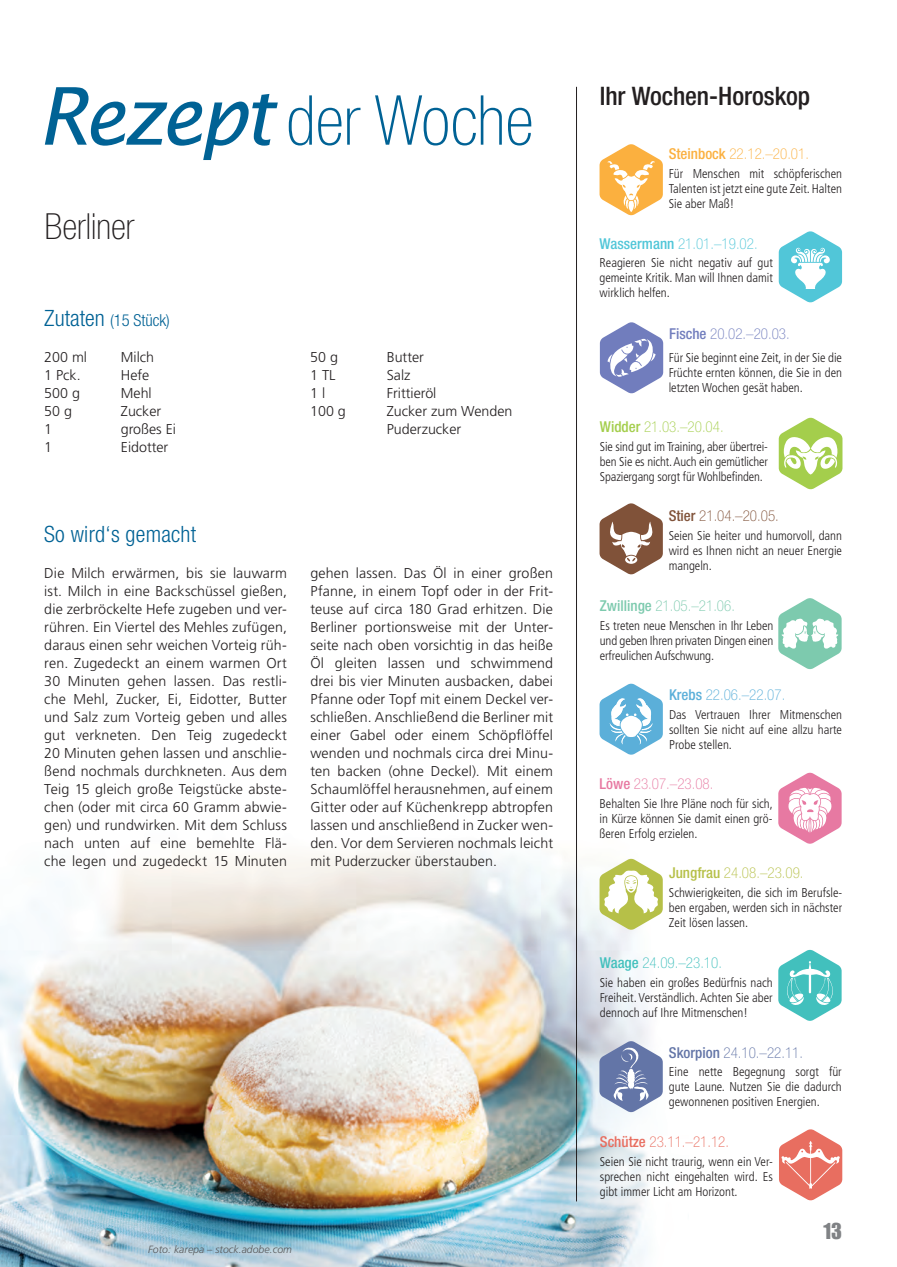
<style>
.page{position:relative;width:897px;height:1267px;background:#fff}
.page>*{position:absolute;margin:0;border:0;box-sizing:border-box;transform-origin:0 0}
.Headline_46pt__Standard{font:100 condensed 69px "Helvetica Neue LT Std";color:#006295}
.Subline_Rezept{font:100 condensed 36px "Helvetica Neue LT Std";color:#231f20}
.Dachzeile__Standard{font:500 condensed 25.5px "Helvetica Neue LT Std";letter-spacing:-.005em;color:#231f20}
.Zwischenüberschrift{font:300 condensed 22.5px "Helvetica Neue LT Std";letter-spacing:.01em;color:#006295}
.t1{font:22.5px "Impact LT Std";color:#808285}
.Zwischenüberschrift-2{font:300 condensed 16.5px "Helvetica Neue LT Std";color:#006295}
.Headline_Sternzeichen{font:100 condensed 15px "Helvetica Neue LT Std";color:#51c6d8}
.Headline_Sternzeichen-2{font:100 condensed 15px "Helvetica Neue LT Std";color:#fbb03f}
.Headline_Sternzeichen-3{font:100 condensed 15px "Helvetica Neue LT Std";color:#7dcaae}
.Headline_Sternzeichen-4{font:100 condensed 15px "Helvetica Neue LT Std";color:#6375a7}
.Headline_Sternzeichen-5{font:100 condensed 15px "Helvetica Neue LT Std";color:#b6c048}
.Headline_Sternzeichen-6{font:100 condensed 15px "Helvetica Neue LT Std";color:#e86e60}
.Headline_Sternzeichen-7{font:100 condensed 15px "Helvetica Neue LT Std";color:#a4ce4c}
.Headline_Sternzeichen-8{font:100 condensed 15px "Helvetica Neue LT Std";color:#717dbd}
.Headline_Sternzeichen-9{font:100 condensed 15px "Helvetica Neue LT Std";color:#805239}
.Headline_Sternzeichen-10{font:100 condensed 15px "Helvetica Neue LT Std";color:#42c0bd}
.Headline_Sternzeichen-11{font:100 condensed 15px "Helvetica Neue LT Std";color:#5bafd9}
.Headline_Sternzeichen-12{font:100 condensed 15px "Helvetica Neue LT Std";color:#e779a2}
.Fließtext__ohne_Abstand{font:300 14.25px/18px "Frutiger LT Std";letter-spacing:.01em;color:#231f20;text-align:justify}
.Zutaten{font:300 14.25px "Frutiger LT Std";color:#231f20}
.Text_Sternzeichen{font:300 condensed 12.75px/15px "Frutiger LT Std";color:#231f20;text-align:justify}
.Fotonachweis{font:italic 300 10.5px "Frutiger LT Std";color:#57585a}
.s1{font-family:"Lucida Sans";font-weight:400;font-style:italic;font-stretch:normal;font-size:79.5px}
.s2{font-size:22.5px}
.s3{font-weight:500}
</style>
<div class="page">
<img style="left:0;top:851px;width:663px;height:415px">
<svg style="left:552px;top:1097px;width:144px;height:144px"></svg>
<hr style="left:576px;top:87px;width:1px;height:1114px;background:#231f20">
<svg style="left:599px;top:144px;width:63px;height:71px"></svg>
<svg style="left:778px;top:231px;width:63px;height:72px"></svg>
<svg style="left:599px;top:322px;width:64px;height:71px"></svg>
<svg style="left:778px;top:417px;width:64px;height:72px"></svg>
<svg style="left:599px;top:503px;width:63px;height:71px"></svg>
<svg style="left:778px;top:598px;width:63px;height:71px"></svg>
<svg style="left:599px;top:683px;width:63px;height:72px"></svg>
<svg style="left:778px;top:772px;width:63px;height:72px"></svg>
<svg style="left:599px;top:858px;width:63px;height:72px"></svg>
<svg style="left:778px;top:949px;width:63px;height:72px"></svg>
<svg style="left:599px;top:1040px;width:63px;height:72px"></svg>
<svg style="left:779px;top:1129px;width:63px;height:71px"></svg>
<p class="Headline_46pt__Standard" style="left:37px;top:82px;width:497px"><span class="s1">Rezept</span> der Woche</p>
<p class="Subline_Rezept" style="left:44px;top:206px;width:91px">Berliner</p>
<p class="Zwischenüberschrift-2" style="left:44px;top:310px;width:127px"><span class="s2">Zutaten</span> (15 Stück)</p>
<p class="Zutaten" style="left:44px;top:349px;width:44px">200 ml</p>
<p class="Zutaten" style="left:121px;top:349px;width:35px">Milch</p>
<p class="Zutaten" style="left:44px;top:367px;width:38px">1 Pck.</p>
<p class="Zutaten" style="left:121px;top:367px;width:30px">Hefe</p>
<p class="Zutaten" style="left:44px;top:385px;width:37px">500 g</p>
<p class="Zutaten" style="left:121px;top:385px;width:32px">Mehl</p>
<p class="Zutaten" style="left:44px;top:403px;width:29px">50 g</p>
<p class="Zutaten" style="left:121px;top:403px;width:42px">Zucker</p>
<p class="Zutaten" style="left:44px;top:421px;width:9px">1</p>
<p class="Zutaten" style="left:121px;top:421px;width:57px">großes Ei</p>
<p class="Zutaten" style="left:44px;top:439px;width:9px">1</p>
<p class="Zutaten" style="left:121px;top:439px;width:49px">Eidotter</p>
<p class="Zutaten" style="left:310px;top:349px;width:29px">50 g</p>
<p class="Zutaten" style="left:387px;top:349px;width:39px">Butter</p>
<p class="Zutaten" style="left:310px;top:367px;width:27px">1 TL</p>
<p class="Zutaten" style="left:387px;top:367px;width:25px">Salz</p>
<p class="Zutaten" style="left:310px;top:385px;width:17px">1 l</p>
<p class="Zutaten" style="left:387px;top:385px;width:51px">Frittieröl</p>
<p class="Zutaten" style="left:310px;top:403px;width:37px">100 g</p>
<p class="Zutaten" style="left:387px;top:403px;width:127px">Zucker zum Wenden</p>
<p class="Zutaten" style="left:387px;top:421px;width:76px">Puderzucker</p>
<p class="Zwischenüberschrift" style="left:44px;top:521px;width:153px">So wird‘s gemacht</p>
<p class="Fließtext__ohne_Abstand" style="left:44px;top:564px;width:244px">Die Milch erwärmen, bis sie lauwarm ist. Milch in eine Backschüssel gießen, die zerbröckelte Hefe zugeben und ver&shy;rühren. Ein Viertel des Mehles zufügen, daraus einen sehr weichen Vorteig rüh&shy;ren. Zugedeckt an einem warmen Ort 30 Minuten gehen lassen. Das restli&shy;che Mehl, Zucker, Ei, Eidotter, Butter und Salz zum Vorteig geben und alles gut verkneten. Den Teig zugedeckt 20 Minuten gehen lassen und anschlie&shy;ßend nochmals durchkneten. Aus dem Teig 15 gleich große Teigstücke abste&shy;chen (oder mit circa 60 Gramm abwie&shy;gen) und rundwirken. Mit dem Schluss nach unten auf eine bemehlte Flä&shy;che legen und zugedeckt 15 Minuten</p>
<p class="Fließtext__ohne_Abstand" style="left:310px;top:564px;width:244px">gehen lassen. Das Öl in einer großen Pfanne, in einem Topf oder in der Frit&shy;teuse auf circa 180 Grad erhitzen. Die Berliner portionsweise mit der Unter&shy;seite nach oben vorsichtig in das heiße Öl gleiten lassen und schwimmend drei bis vier Minuten ausbacken, dabei Pfanne oder Topf mit einem Deckel ver&shy;schließen. Anschließend die Berliner mit einer Gabel oder einem Schöpflöffel wenden und nochmals circa drei Minu&shy;ten backen (ohne Deckel). Mit einem Schaumlöffel herausnehmen, auf einem Gitter oder auf Küchenkrepp abtropfen lassen und anschließend in Zucker wen&shy;den. Vor dem Servieren nochmals leicht mit Puderzucker überstauben.</p>
<p class="Fotonachweis" style="left:148px;top:1242px;width:145px">Foto: karepa – stock.adobe.com</p>
<p class="Dachzeile__Standard" style="left:599px;top:81px;width:212px">Ihr Wochen-Horoskop</p>
<p class="Headline_Sternzeichen-2" style="left:668px;top:145px;width:142px"><span class="s3">Steinbock</span> 22.12.–20.01.</p>
<p class="Text_Sternzeichen" style="left:668px;top:166px;width:175px">Für Menschen mit schöpferischen Talenten ist jetzt eine gute Zeit. Halten Sie aber Maß!</p>
<p class="Headline_Sternzeichen" style="left:599px;top:235px;width:159px"><span class="s3">Wassermann</span> 21.01.–19.02.</p>
<p class="Text_Sternzeichen" style="left:599px;top:256px;width:175px">Reagieren Sie nicht negativ auf gut gemeinte Kritik. Man will Ihnen damit wirklich helfen.</p>
<p class="Headline_Sternzeichen-8" style="left:669px;top:325px;width:122px"><span class="s3">Fische</span> 20.02.–20.03.</p>
<p class="Text_Sternzeichen" style="left:668px;top:350px;width:175px">Für Sie beginnt eine Zeit, in der Sie die Früchte ernten können, die Sie in den letzten Wochen gesät haben.</p>
<p class="Headline_Sternzeichen-7" style="left:599px;top:418px;width:125px"><span class="s3">Widder</span> 21.03.–20.04.</p>
<p class="Text_Sternzeichen" style="left:599px;top:439px;width:170px">Sie sind gut im Training, aber übertrei&shy;ben Sie es nicht. Auch ein gemütlicher Spaziergang sorgt für Wohlbefinden.</p>
<p class="Headline_Sternzeichen-9" style="left:668px;top:507px;width:112px"><span class="s3">Stier</span> 21.04.–20.05.</p>
<p class="Text_Sternzeichen" style="left:668px;top:528px;width:175px">Seien Sie heiter und humorvoll, dann wird es Ihnen nicht an neuer Energie mangeln.</p>
<p class="Headline_Sternzeichen-3" style="left:599px;top:597px;width:137px"><span class="s3">Zwillinge</span> 21.05.–21.06.</p>
<p class="Text_Sternzeichen" style="left:599px;top:618px;width:175px">Es treten neue Menschen in Ihr Leben und geben Ihren privaten Dingen einen erfreulichen Aufschwung.</p>
<p class="Headline_Sternzeichen-11" style="left:669px;top:686px;width:118px"><span class="s3">Krebs</span> 22.06.–22.07.</p>
<p class="Text_Sternzeichen" style="left:669px;top:707px;width:174px">Das Vertrauen Ihrer Mitmenschen sollten Sie nicht auf eine allzu harte Probe stellen.</p>
<p class="Headline_Sternzeichen-12" style="left:599px;top:775px;width:115px"><span class="s3">Löwe</span> 23.07.–23.08.</p>
<p class="Text_Sternzeichen" style="left:599px;top:796px;width:175px">Behalten Sie Ihre Pläne noch für sich, in Kürze können Sie damit einen grö&shy;ßeren Erfolg erzielen.</p>
<p class="Headline_Sternzeichen-5" style="left:669px;top:864px;width:136px"><span class="s3">Jungfrau</span> 24.08.–23.09.</p>
<p class="Text_Sternzeichen" style="left:668px;top:885px;width:175px">Schwierigkeiten, die sich im Berufsle&shy;ben ergaben, werden sich in nächster Zeit lösen lassen.</p>
<p class="Headline_Sternzeichen-10" style="left:599px;top:954px;width:123px"><span class="s3">Waage</span> 24.09.–23.10.</p>
<p class="Text_Sternzeichen" style="left:599px;top:975px;width:174px">Sie haben ein großes Bedürfnis nach Freiheit. Verständlich. Achten Sie aber dennoch auf Ihre Mitmenschen!</p>
<p class="Headline_Sternzeichen-4" style="left:668px;top:1043px;width:136px"><span class="s3">Skorpion</span> 24.10.–22.11.</p>
<p class="Text_Sternzeichen" style="left:668px;top:1064px;width:174px">Eine nette Begegnung sorgt für gute Laune. Nutzen Sie die dadurch gewonnenen positiven Energien.</p>
<p class="Headline_Sternzeichen-6" style="left:599px;top:1133px;width:131px"><span class="s3">Schütze</span> 23.11.–21.12.</p>
<p class="Text_Sternzeichen" style="left:599px;top:1153px;width:174px">Seien Sie nicht traurig, wenn ein Ver&shy;sprechen nicht eingehalten wird. Es gibt immer Licht am Horizont.</p>
<h3 class="t1" style="left:822px;top:1218px;width:21px">13</h3>
</div>
